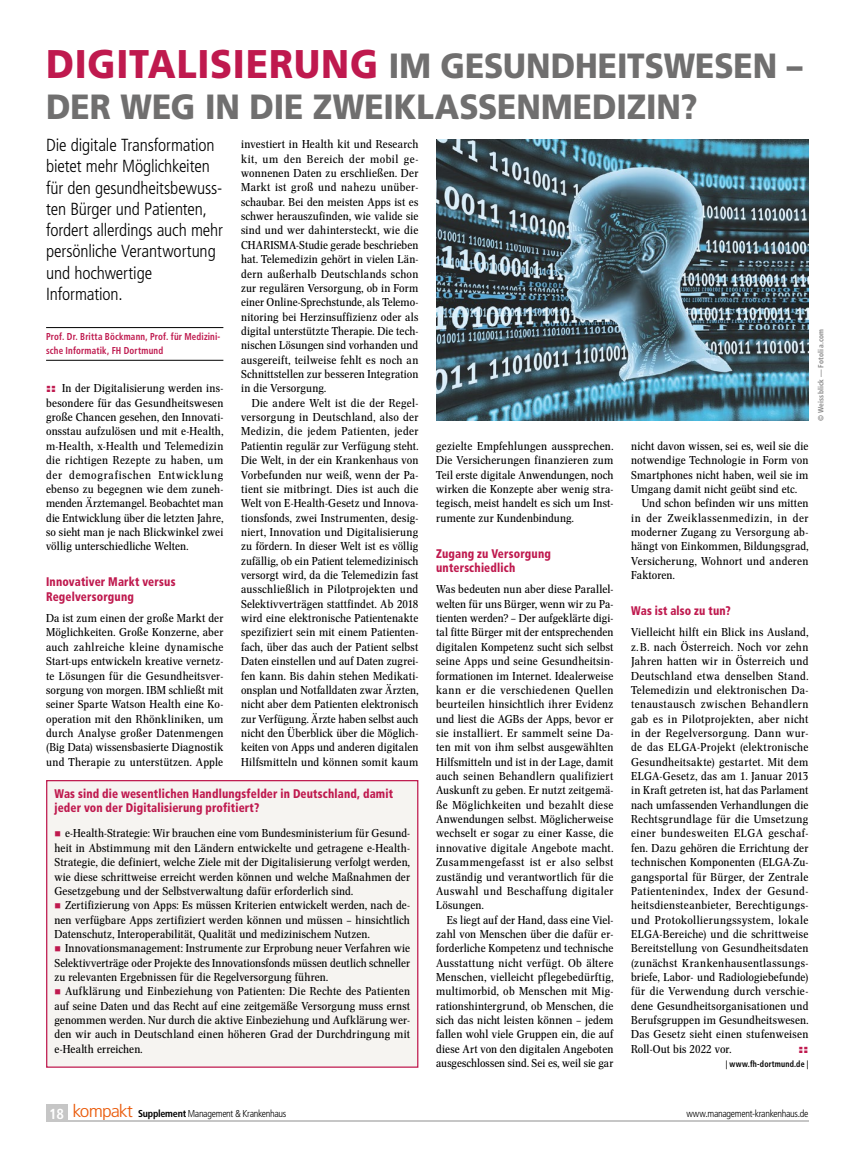
<style>
.page{position:relative;width:851px;height:1170px;background:#fff}
.page>*{position:absolute;margin:0;border:0;box-sizing:border-box;transform-origin:0 0}
.t1{font:900 35px/41.2px "Frutiger LT Std";color:#706f6f;scale:.9 1}
.t2{font:300 condensed 17.5px/21.2px "Frutiger LT Std";letter-spacing:-.01em;color:#000}
.t3{font:900 condensed 12.5px/14.4px "Frutiger LT Std";letter-spacing:.015em;color:#bf194e;scale:.9 1}
.t4{font:11.25px/14.4px "Concorde Nova";letter-spacing:.01em;color:#000;text-align:justify;scale:1.07 1}
.t5{font:11.25px/14.4px "Concorde Nova";letter-spacing:.01em;color:#000;text-align:justify;scale:1.06 1}
.t6{font:900 expanded 11.25px "Helvetica Neue LT Com";color:#bf194e;scale:1.07 1}
.t7{font:300 condensed 10px "Frutiger LT Std";letter-spacing:-.03em;color:#000}
.t8{font:700 condensed 10px/14.4px "Frutiger LT Std";letter-spacing:.02em;color:#bf194e;scale:.9 1}
.t9{font:700 condensed 8.75px "Frutiger LT Std";letter-spacing:.025em;color:#000;scale:.9 1}
.t10{font:700 condensed 7.5px "Frutiger LT Std";letter-spacing:.025em;color:#878787}
.s1{font-size:40px;color:#bf194e}
.s2{font-family:"Helvetica Neue LT Com";font-weight:900;font-stretch:expanded;color:#bf194e}
.s3{font-weight:700;font-size:14.5px;color:#fff}
.s4{font-size:17.5px;color:#ea5b0b}
.s5{font-weight:700}
</style>
<div class="page">
<div style="left:46px;top:1104px;width:21px;height:17px;background:#c6c6c6"></div>
<hr style="left:46px;top:1120px;width:762px;height:1px;background:#c6c6c6">
<hr style="left:46px;top:327px;width:177px;height:1px;background:#000">
<hr style="left:46px;top:360px;width:177px;height:1px;background:#000">
<div style="left:47px;top:780px;width:370px;height:287px;background:#f6f4f1"></div>
<div style="left:46px;top:780px;width:372px;height:287px;border:1px solid #bf194e"></div>
<img style="left:436px;top:140px;width:372px;height:281px">
<h1 class="t1" style="left:46px;top:45px;width:842px"><span class="s1">DIGITALISIERUNG</span> IM GESUNDHEITSWESEN –<br>DER WEG IN DIE ZWEIKLASSENMEDIZIN?</h1>
<h2 class="t2" style="left:46px;top:135px;width:178px">Die digitale Transformation bietet mehr Möglichkeiten für den gesundheitsbewuss&shy;ten Bürger und Patienten, fordert allerdings auch mehr persönliche Verantwortung und hochwertige<br>Information.</h2>
<p class="t8" style="left:46px;top:329px;width:195px">Prof. Dr. Britta Böckmann, Prof. für Medizini&shy;sche Informatik, FH Dortmund</p>
<p class="t4" style="left:46px;top:381px;width:167px"><span class="s2">::</span> In der Digitalisierung werden ins&shy;besondere für das Gesundheitswesen große Chancen gesehen, den Innovati&shy;onsstau aufzulösen und mit e-Health, m-Health, x-Health und Telemedizin die richtigen Rezepte zu haben, um der demografischen Entwicklung ebenso zu begegnen wie dem zuneh&shy;menden Ärztemangel. Beobachtet man die Entwicklung über die letzten Jahre, so sieht man je nach Blickwinkel zwei völlig unterschiedliche Welten.</p>
<p class="t3" style="left:46px;top:574px;width:145px">Innovativer Markt versus<br>Regelversorgung</p>
<p class="t4" style="left:46px;top:611px;width:167px">Da ist zum einen der große Markt der Möglichkeiten. Große Konzerne, aber auch zahlreiche kleine dynamische Start-ups entwickeln kreative vernetz&shy;te Lösungen für die Gesundheitsver&shy;sorgung von morgen. IBM schließt mit seiner Sparte Watson Health eine Ko&shy;operation mit den Rhönkliniken, um durch Analyse großer Datenmengen (Big Data) wissensbasierte Diagnostik und Therapie zu unterstützen. Apple</p>
<p class="t4" style="left:241px;top:137px;width:167px">investiert in Health kit und Research kit, um den Bereich der mobil ge&shy;wonnenen Daten zu erschließen. Der Markt ist groß und nahezu unüber&shy;schaubar. Bei den meisten Apps ist es schwer herauszufinden, wie valide sie sind und wer dahintersteckt, wie die CHARISMA-Studie gerade beschrieben hat. Telemedizin gehört in vielen Län&shy;dern außerhalb Deutschlands schon zur regulären Versorgung, ob in Form einer Online-Sprechstunde, als Telemo&shy;nitoring bei Herzinsuffizienz oder als digital unterstützte Therapie. Die tech&shy;nischen Lösungen sind vorhanden und ausgereift, teilweise fehlt es noch an Schnittstellen zur besseren Integration in die Versorgung.</p>
<p class="t4" style="left:241px;top:396px;width:167px;text-indent:11px">Die andere Welt ist die der Regel&shy;versorgung in Deutschland, also der Medizin, die jedem Patienten, jeder Patientin regulär zur Verfügung steht.<br>Die Welt, in der ein Krankenhaus von Vorbefunden nur weiß, wenn der Pa&shy;tient sie mitbringt. Dies ist auch die Welt von E-Health-Gesetz und Innova&shy;tionsfonds, zwei Instrumenten, desig&shy;niert, Innovation und Digitalisierung zu fördern. In dieser Welt ist es völlig zufällig, ob ein Patient telemedizinisch versorgt wird, da die Telemedizin fast ausschließlich in Pilotprojekten und Selektivverträgen stattfindet. Ab 2018 wird eine elektronische Patientenakte spezifiziert sein mit einem Patienten&shy;fach, über das auch der Patient selbst Daten einstellen und auf Daten zugrei&shy;fen kann. Bis dahin stehen Medikati&shy;onsplan und Notfalldaten zwar Ärzten, nicht aber dem Patienten elektronisch zur Verfügung. Ärzte haben selbst auch nicht den Überblick über die Möglich&shy;keiten von Apps und anderen digitalen Hilfsmitteln und können somit kaum</p>
<p class="t4" style="left:631px;top:439px;width:167px">nicht davon wissen, sei es, weil sie die notwendige Technologie in Form von Smartphones nicht haben, weil sie im Umgang damit nicht geübt sind etc.</p>
<p class="t4" style="left:631px;top:496px;width:167px;text-indent:11px">Und schon befinden wir uns mitten in der Zweiklassenmedizin, in der moderner Zugang zu Versorgung ab&shy;hängt von Einkommen, Bildungsgrad, Versicherung, Wohnort und anderen Faktoren.</p>
<p class="t3" style="left:631px;top:603px;width:112px">Was ist also zu tun?</p>
<p class="t4" style="left:631px;top:625px;width:167px">Vielleicht hilft ein Blick ins Ausland, z. B. nach Österreich. Noch vor zehn Jahren hatten wir in Österreich und Deutschland etwa denselben Stand.<br>Telemedizin und elektronischen Da&shy;tenaustausch zwischen Behandlern gab es in Pilotprojekten, aber nicht in der Regelversorgung. Dann wur&shy;de das ELGA-Projekt (elektronische Gesundheitsakte) gestartet. Mit dem ELGA-Gesetz, das am 1. Januar 2013 in Kraft getreten ist, hat das Parlament nach umfassenden Verhandlungen die Rechtsgrundlage für die Umsetzung einer bundesweiten ELGA geschaf&shy;fen. Dazu gehören die Errichtung der technischen Komponenten (ELGA-Zu&shy;gangsportal für Bürger, der Zentrale Patientenindex, Index der Gesund&shy;heitsdiensteanbieter, Berechtigungs&shy;und Protokollierungssystem, lokale ELGA-Bereiche) und die schrittweise Bereitstellung von Gesundheitsdaten (zunächst Krankenhausentlassungs&shy;briefe, Labor- und Radiologiebefunde) für die Verwendung durch verschie&shy;dene Gesundheitsorganisationen und Berufsgruppen im Gesundheitswesen.<br>Das Gesetz sieht einen stufenweisen Roll-Out bis 2022 vor.</p>
<p class="t4" style="left:436px;top:439px;width:167px">gezielte Empfehlungen aussprechen.<br>Die Versicherungen finanzieren zum Teil erste digitale Anwendungen, noch wirken die Konzepte aber wenig stra&shy;tegisch, meist handelt es sich um Inst&shy;rumente zur Kundenbindung.</p>
<p class="t3" style="left:436px;top:546px;width:129px">Zugang zu Versorgung unterschiedlich</p>
<p class="t4" style="left:436px;top:582px;width:167px">Was bedeuten nun aber diese Parallel&shy;welten für uns Bürger, wenn wir zu Pa&shy;tienten werden? – Der aufgeklärte digi&shy;tal fitte Bürger mit der entsprechenden digitalen Kompetenz sucht sich selbst seine Apps und seine Gesundheitsin&shy;formationen im Internet. Idealerweise kann er die verschiedenen Quellen beurteilen hinsichtlich ihrer Evidenz und liest die AGBs der Apps, bevor er sie installiert. Er sammelt seine Da&shy;ten mit von ihm selbst ausgewählten Hilfsmitteln und ist in der Lage, damit auch seinen Behandlern qualifiziert Auskunft zu geben. Er nutzt zeitgemä&shy;ße Möglichkeiten und bezahlt diese Anwendungen selbst. Möglicherweise wechselt er sogar zu einer Kasse, die innovative digitale Angebote macht.<br>Zusammengefasst ist er also selbst zuständig und verantwortlich für die Auswahl und Beschaffung digitaler Lösungen.</p>
<p class="t4" style="left:436px;top:912px;width:167px;text-indent:11px">Es liegt auf der Hand, dass eine Viel&shy;zahl von Menschen über die dafür er&shy;forderliche Kompetenz und technische Ausstattung nicht verfügt. Ob ältere Menschen, vielleicht pflegebedürftig, multimorbid, ob Menschen mit Mig&shy;rationshintergrund, ob Menschen, die sich das nicht leisten können – jedem fallen wohl viele Gruppen ein, die auf diese Art von den digitalen Angeboten ausgeschlossen sind. Sei es, weil sie gar</p>
<p class="t3" style="left:54px;top:786px;width:378px">Was sind die wesentlichen Handlungsfelder in Deutschland, damit jeder von der Digitalisierung profitiert?</p>
<p class="t5" style="left:54px;top:826px;width:337px;text-indent:11px">e-Health-Strategie: Wir brauchen eine vom Bundesministerium für Gesund&shy;heit in Abstimmung mit den Ländern entwickelte und getragene e-Health-Strategie, die definiert, welche Ziele mit der Digitalisierung verfolgt werden, wie diese schrittweise erreicht werden können und welche Maßnahmen der Gesetzgebung und der Selbstverwaltung dafür erforderlich sind.</p>
<p class="t4" style="left:54px;top:898px;width:334px;text-indent:11px">Zertifizierung von Apps: Es müssen Kriterien entwickelt werden, nach de&shy;nen verfügbare Apps zertifiziert werden können und müssen – hinsichtlich Datenschutz, Interoperabilität, Qualität und medizinischem Nutzen.</p>
<p class="t4" style="left:54px;top:941px;width:334px;text-indent:11px">Innovationsmanagement: Instrumente zur Erprobung neuer Verfahren wie Selektivverträge oder Projekte des Innovationsfonds müssen deutlich schneller zu relevanten Ergebnissen für die Regelversorgung führen.</p>
<p class="t4" style="left:54px;top:984px;width:334px;text-indent:11px">Aufklärung und Einbeziehung von Patienten: Die Rechte des Patienten auf seine Daten und das Recht auf eine zeitgemäße Versorgung muss ernst genommen werden. Nur durch die aktive Einbeziehung und Aufklärung wer&shy;den wir auch in Deutschland einen höheren Grad der Durchdringung mit e-Health erreichen.</p>
<p class="t6" style="left:798px;top:1041px;width:11px">::</p>
<p class="t9" style="left:725px;top:1058px;width:93px">| www.fh-dortmund.de |</p>
<p class="t10" style="left:816px;top:421px;width:94px;rotate:-90deg">© Weissblick — Fotolia.com</p>
<p class="t7" style="left:49px;top:1107px;width:239px"><span class="s3">18</span> <span class="s4">kompakt</span> <span class="s5">Supplement</span> Management &amp; Krankenhaus</p>
<p class="t7" style="left:686px;top:1107px;width:123px">www.management-krankenhaus.de</p>
</div>
